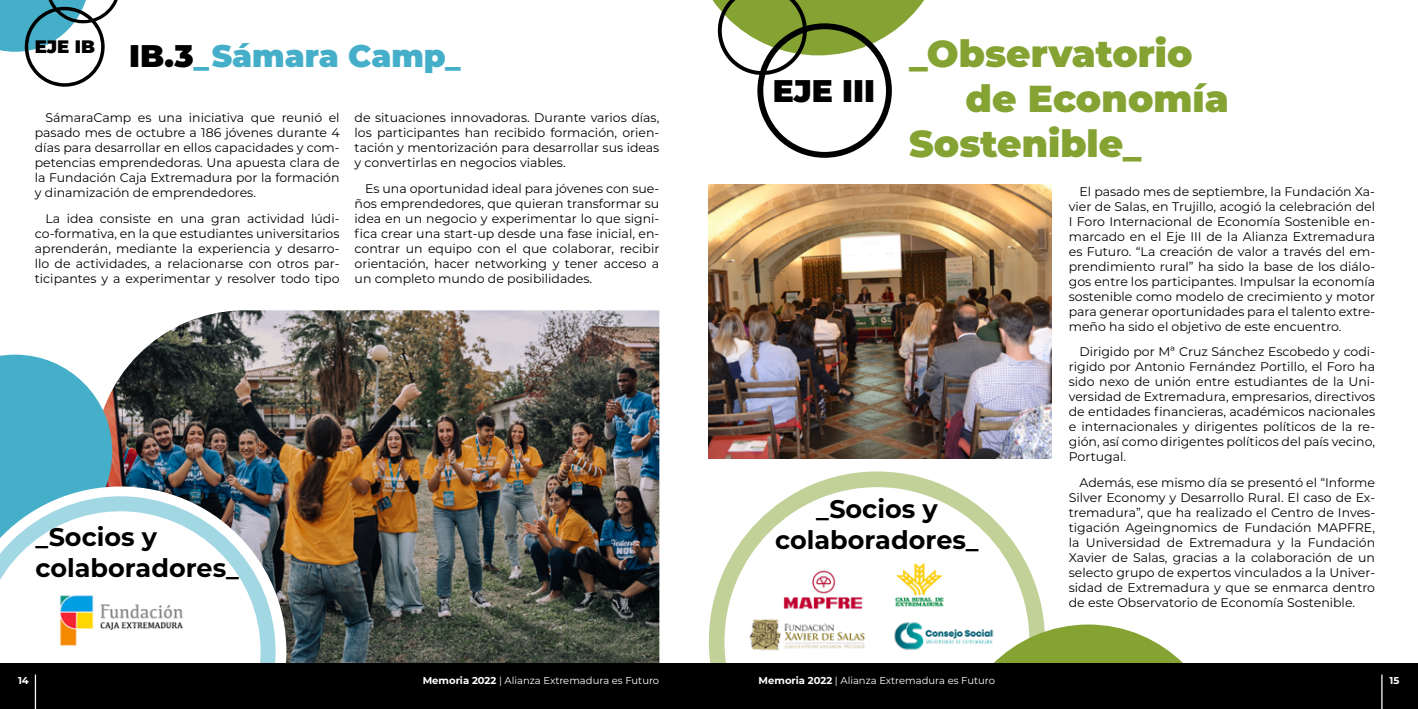
<style>
.page{position:relative;width:1418px;height:709px;background:#fff}
.page>*{position:absolute;margin:0;border:0;box-sizing:border-box;transform-origin:0 0}
.t1{font:900 37.5px "Montserrat";color:#85a332}
.t2{font:900 31.25px "Montserrat";color:#45afc9}
.t3{font:900 31.25px "Montserrat";color:#000}
.t4{font:700 25.5px/30.6px "Montserrat";color:#000}
.t5{font:12.5px/15px "Montserrat";color:#000;text-align:justify}
.t6{font:10px "Montserrat";color:#fff}
.t7{font:700 10px "Montserrat";color:#fff}
.s1{color:#000}
.s2{font-weight:700}
</style>
<div class="page">
<svg style="left:1045px;top:624px;width:138px;height:39px"></svg>
<svg style="left:708px;top:471px;width:337px;height:192px"></svg>
<img style="left:112px;top:310px;width:547px;height:353px">
<svg style="left:0;top:354px;width:112px;height:132px"></svg>
<img style="left:0;top:486px;width:286px;height:177px">
<svg style="left:0;top:0;width:118px;height:87px"></svg>
<svg style="left:0;top:496px;width:275px;height:167px"></svg>
<svg style="left:712px;top:0;width:212px;height:158px"></svg>
<img style="left:709px;top:184px;width:342px;height:274px">
<img style="left:51px;top:586px;width:139px;height:65px">
<img style="left:889px;top:562px;width:63px;height:49px">
<img style="left:782px;top:569px;width:81px;height:40px">
<img style="left:746px;top:617px;width:121px;height:34px">
<img style="left:889px;top:611px;width:106px;height:47px">
<div style="left:0;top:663px;width:709px;height:46px;background:#000"></div>
<div style="left:709px;top:663px;width:708px;height:46px;background:#000"></div>
<hr style="left:35px;top:674px;width:1px;height:35px;background:#fff">
<hr style="left:1381px;top:674px;width:1px;height:35px;background:#fff">
<h1 class="t1" style="left:909px;top:26px;width:285px">_Observatorio</h1>
<h1 class="t1" style="left:965px;top:71px;width:265px">de Economía</h1>
<h1 class="t1" style="left:909px;top:116px;width:234px">Sostenible_</h1>
<h2 class="t2" style="left:35px;top:32px;width:427px"><sup>EJE</sup> <sup>IB</sup> <span class="s1">IB.3</span>_Sámara Camp_</h2>
<p class="t5" style="left:35px;top:110px;width:306px;text-indent:11px">SámaraCamp es una iniciativa que reunió el pasado mes de octubre a 186 jóvenes durante 4 días para desarrollar en ellos capacidades y com&shy;petencias emprendedoras. Una apuesta clara de la Fundación Caja Extremadura por la formación y dinamización de emprendedores.</p>
<p class="t5" style="left:35px;top:210px;width:306px;text-indent:11px">La idea consiste en una gran actividad lúdi&shy;co-formativa, en la que estudiantes universitarios aprenderán, mediante la experiencia y desarro&shy;llo de actividades, a relacionarse con otros par&shy;ticipantes y a experimentar y resolver todo tipo</p>
<h2 class="t3" style="left:772px;top:67px;width:104px">EJE III</h2>
<p class="t5" style="left:354px;top:110px;width:306px">de situaciones innovadoras. Durante varios días, los participantes han recibido formación, orien&shy;tación y mentorización para desarrollar sus ideas y convertirlas en negocios viables.</p>
<p class="t5" style="left:354px;top:180px;width:306px;text-indent:11px">Es una oportunidad ideal para jóvenes con sue&shy;ños emprendedores, que quieran transformar su idea en un negocio y experimentar lo que signi&shy;fica crear una start-up desde una fase inicial, en&shy;contrar un equipo con el que colaborar, recibir orientación, hacer networking y tener acceso a un completo mundo de posibilidades.</p>
<p class="t5" style="left:1068px;top:183px;width:308px;text-indent:11px">El pasado mes de septiembre, la Fundación Xa&shy;vier de Salas, en Trujillo, acogió la celebración del I Foro Internacional de Economía Sostenible en&shy;marcado en el Eje III de la Alianza Extremadura es Futuro. “La creación de valor a través del em&shy;prendimiento rural” ha sido la base de los diálo&shy;gos entre los participantes. Impulsar la economía sostenible como modelo de crecimiento y motor para generar oportunidades para el talento extre&shy;meño ha sido el objetivo de este encuentro.</p>
<p class="t5" style="left:1068px;top:344px;width:308px;text-indent:11px">Dirigido por Mª Cruz Sánchez Escobedo y codi&shy;rigido por Antonio Fernández Portillo, el Foro ha sido nexo de unión entre estudiantes de la Uni&shy;versidad de Extremadura, empresarios, directivos de entidades financieras, académicos nacionales e internacionales y dirigentes políticos de la re&shy;gión, así como dirigentes políticos del país vecino, Portugal.</p>
<p class="t5" style="left:1068px;top:474px;width:308px;text-indent:11px">Además, ese mismo día se presentó el “Informe Silver Economy y Desarrollo Rural. El caso de Ex&shy;tremadura”, que ha realizado el Centro de Inves&shy;tigación Ageingnomics de Fundación MAPFRE, la Universidad de Extremadura y la Fundación Xavier de Salas, gracias a la colaboración de un selecto grupo de expertos vinculados a la Univer&shy;sidad de Extremadura y que se enmarca dentro de este Observatorio de Economía Sostenible.</p>
<h3 class="t4" style="left:775px;top:492px;width:205px;text-align:center">_Socios y colaboradores_</h3>
<h3 class="t4" style="left:35px;top:520px;width:205px">_Socios y colaboradores_</h3>
<p class="t7" style="left:18px;top:673px;width:12px">14</p>
<p class="t6" style="left:423px;top:673px;width:238px"><span class="s2">Memoria 2022</span> | Alianza Extremadura es Futuro</p>
<p class="t6" style="left:758px;top:673px;width:238px"><span class="s2">Memoria 2022</span> | Alianza Extremadura es Futuro</p>
<p class="t7" style="left:1389px;top:673px;width:11px">15</p>
</div>
